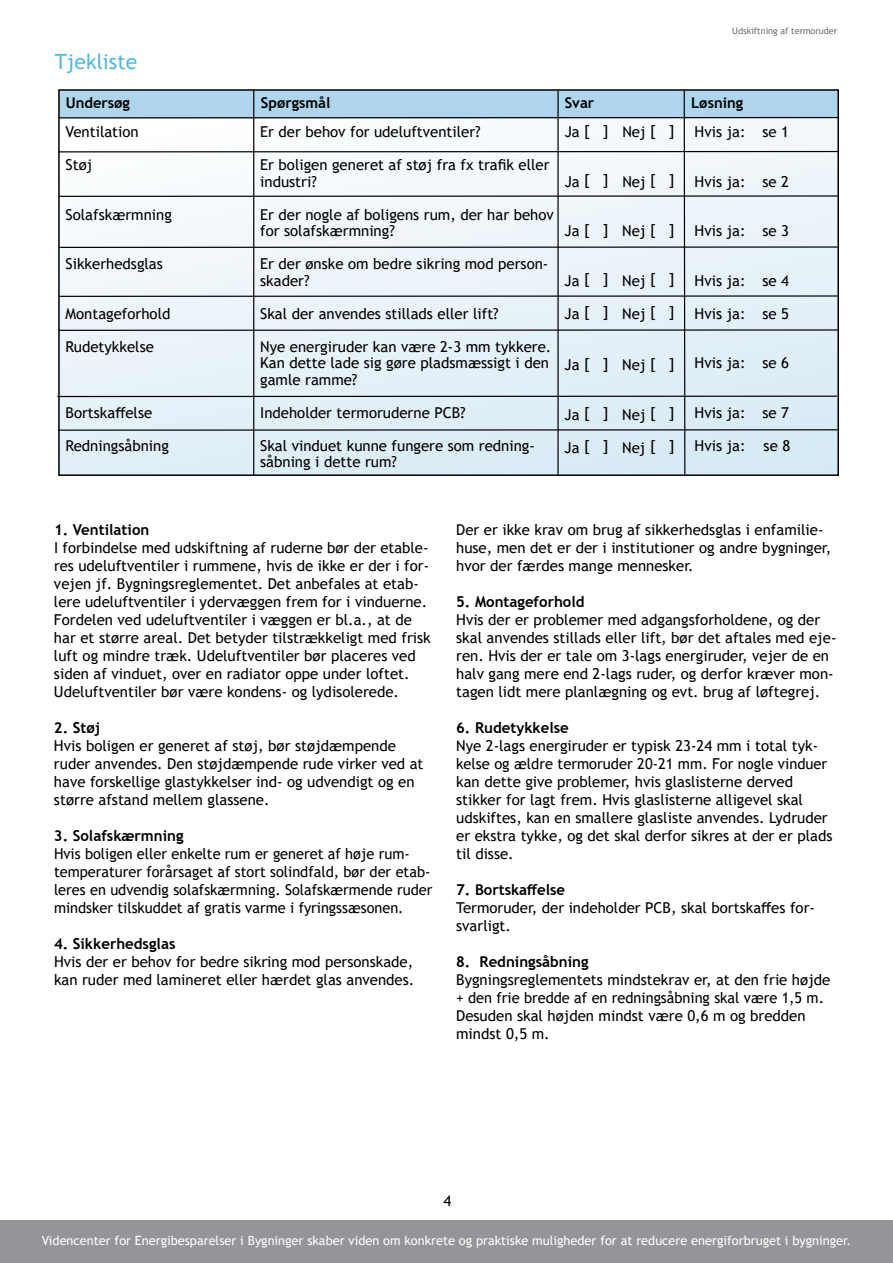
<style>
.page{position:relative;width:893px;height:1263px;background:#fff}
.page>*{position:absolute;margin:0;border:0;box-sizing:border-box;transform-origin:0 0}
.t1{font:21px "Trebuchet MS";color:#58b7dd}
.t2{font:15px/18px "Trebuchet MS";color:#000}
.t3{font:700 15px "Trebuchet MS";color:#000}
.t4{font:700 14.85px "Trebuchet MS";color:#000}
.t5{font:12.75px "Trebuchet MS";color:#fff}
.t6{font:9px "Trebuchet MS";color:#6d6e71}
</style>
<div class="page">
<div style="left:0;top:1221px;width:893px;height:42px;background:#939598"></div>
<svg style="left:61px;top:118px;width:775px;height:355px"></svg>
<div style="left:58px;top:90px;width:781px;height:28px;background:#aed5eb"></div>
<hr style="left:253px;top:90px;width:1px;height:386px;background:#000">
<hr style="left:557px;top:91px;width:2px;height:384px;background:#000">
<div style="left:58px;top:89px;width:781px;height:387px;border:2px solid #000"></div>
<svg style="left:683px;top:89px;width:3px;height:387px"></svg>
<hr style="left:58px;top:117px;width:780px;height:1px;background:#000">
<hr style="left:58px;top:151px;width:780px;height:1px;background:#000">
<hr style="left:58px;top:195px;width:780px;height:2px;background:#000">
<hr style="left:58px;top:246px;width:780px;height:2px;background:#000">
<hr style="left:58px;top:295px;width:780px;height:2px;background:#000">
<hr style="left:58px;top:329px;width:780px;height:2px;background:#000">
<hr style="left:57px;top:396px;width:780px;height:1px;background:#000">
<hr style="left:58px;top:429px;width:780px;height:2px;background:#000">
<p class="t6" style="left:732px;top:25px;width:106px">Udskiftning af termoruder</p>
<h1 class="t1" style="left:55px;top:49px;width:84px">Tjekliste</h1>
<p class="t4" style="left:66px;top:93px;width:66px">Undersøg</p>
<p class="t4" style="left:261px;top:93px;width:71px">Spørgsmål</p>
<p class="t4" style="left:565px;top:94px;width:31px">Svar</p>
<p class="t4" style="left:691px;top:93px;width:54px">Løsning</p>
<p class="t2" style="left:695px;top:123px;width:96px">Hvis ja: se 1</p>
<p class="t2" style="left:695px;top:172px;width:96px">Hvis ja: se 2</p>
<p class="t2" style="left:695px;top:222px;width:96px">Hvis ja: se 3</p>
<p class="t2" style="left:695px;top:271px;width:96px">Hvis ja: se 4</p>
<p class="t2" style="left:695px;top:304px;width:96px">Hvis ja: se 5</p>
<p class="t2" style="left:695px;top:354px;width:96px">Hvis ja: se 6</p>
<p class="t2" style="left:695px;top:403px;width:96px">Hvis ja: se 7</p>
<p class="t2" style="left:695px;top:436px;width:97px">Hvis ja: se 8</p>
<p class="t2" style="left:565px;top:123px;width:111px">Ja [ ] Nej [ ]</p>
<p class="t2" style="left:565px;top:172px;width:111px">Ja [ ] Nej [ ]</p>
<p class="t2" style="left:565px;top:222px;width:111px">Ja [ ] Nej [ ]</p>
<p class="t2" style="left:565px;top:271px;width:111px">Ja [ ] Nej [ ]</p>
<p class="t2" style="left:565px;top:304px;width:111px">Ja [ ] Nej [ ]</p>
<p class="t2" style="left:565px;top:356px;width:111px">Ja [ ] Nej [ ]</p>
<p class="t2" style="left:565px;top:405px;width:111px">Ja [ ] Nej [ ]</p>
<p class="t2" style="left:565px;top:438px;width:111px">Ja [ ] Nej [ ]</p>
<p class="t2" style="left:66px;top:123px;width:75px">Ventilation</p>
<p class="t2" style="left:66px;top:156px;width:28px">Støj</p>
<p class="t2" style="left:66px;top:205px;width:108px">Solafskærmning</p>
<p class="t2" style="left:66px;top:255px;width:99px">Sikkerhedsglas</p>
<p class="t2" style="left:66px;top:304px;width:106px">Montageforhold</p>
<p class="t2" style="left:66px;top:337px;width:90px">Rudetykkelse</p>
<p class="t2" style="left:260px;top:123px;width:222px">Er der behov for udeluftventiler?</p>
<p class="t2" style="left:260px;top:157px;width:291px;line-height:16.5px">Er boligen generet af støj fra fx trafik eller industri?</p>
<p class="t2" style="left:260px;top:206px;width:295px;line-height:16.5px">Er der nogle af boligens rum, der har behov for solafskærmning?</p>
<p class="t2" style="left:260px;top:256px;width:290px;line-height:16.5px">Er der ønske om bedre sikring mod person&shy;skader?</p>
<p class="t2" style="left:260px;top:304px;width:240px">Skal der anvendes stillads eller lift?</p>
<p class="t2" style="left:260px;top:338px;width:293px;line-height:16.5px">Nye energiruder kan være 2-3 mm tykkere.<br>Kan dette lade sig gøre pladsmæssigt i den gamle ramme?</p>
<p class="t2" style="left:260px;top:403px;width:207px">Indeholder termoruderne PCB?</p>
<p class="t2" style="left:260px;top:437px;width:276px;line-height:16.5px">Skal vinduet kunne fungere som redning&shy;såbning i dette rum?</p>
<p class="t2" style="left:66px;top:403px;width:88px">Bortskaffelse</p>
<p class="t2" style="left:66px;top:436px;width:105px">Redningsåbning</p>
<p class="t3" style="left:54px;top:521px;width:97px">1. Ventilation</p>
<p class="t2" style="left:54px;top:539px;width:378px">I forbindelse med udskiftning af ruderne bør der etable&shy;res udeluftventiler i rummene, hvis de ikke er der i for&shy;vejen jf. Bygningsreglementet. Det anbefales at etab&shy;lere udeluftventiler i ydervæggen frem for i vinduerne.<br>Fordelen ved udeluftventiler i væggen er bl.a., at de har et større areal. Det betyder tilstrækkeligt med frisk luft og mindre træk. Udeluftventiler bør placeres ved siden af vinduet, over en radiator oppe under loftet.<br>Udeluftventiler bør være kondens- og lydisolerede.</p>
<p class="t3" style="left:54px;top:719px;width:48px">2. Støj</p>
<p class="t2" style="left:54px;top:737px;width:371px">Hvis boligen er generet af støj, bør støjdæmpende ruder anvendes. Den støjdæmpende rude virker ved at have forskellige glastykkelser ind- og udvendigt og en større afstand mellem glassene.</p>
<p class="t3" style="left:54px;top:827px;width:131px">3. Solafskærmning</p>
<p class="t2" style="left:54px;top:845px;width:380px">Hvis boligen eller enkelte rum er generet af høje rum&shy;temperaturer forårsaget af stort solindfald, bør der etab&shy;leres en udvendig solafskærmning. Solafskærmende ruder mindsker tilskuddet af gratis varme i fyringssæsonen.</p>
<p class="t3" style="left:54px;top:935px;width:123px">4. Sikkerhedsglas</p>
<p class="t2" style="left:54px;top:953px;width:362px">Hvis der er behov for bedre sikring mod personskade, kan ruder med lamineret eller hærdet glas anvendes.</p>
<p class="t2" style="left:456px;top:521px;width:377px">Der er ikke krav om brug af sikkerhedsglas i enfamilie&shy;huse, men det er der i institutioner og andre bygninger, hvor der færdes mange mennesker.</p>
<p class="t3" style="left:456px;top:593px;width:130px">5. Montageforhold</p>
<p class="t2" style="left:456px;top:611px;width:382px">Hvis der er problemer med adgangsforholdene, og der skal anvendes stillads eller lift, bør det aftales med eje&shy;ren. Hvis der er tale om 3-lags energiruder, vejer de en halv gang mere end 2-lags ruder, og derfor kræver mon&shy;tagen lidt mere planlægning og evt. brug af løftegrej.</p>
<p class="t3" style="left:456px;top:719px;width:114px">6. Rudetykkelse</p>
<p class="t2" style="left:456px;top:737px;width:378px">Nye 2-lags energiruder er typisk 23-24 mm i total tyk&shy;kelse og ældre termoruder 20-21 mm. For nogle vinduer kan dette give problemer, hvis glaslisterne derved stikker for lagt frem. Hvis glaslisterne alligevel skal udskiftes, kan en smallere glasliste anvendes. Lydruder er ekstra tykke, og det skal derfor sikres at der er plads til disse.</p>
<p class="t3" style="left:456px;top:881px;width:110px">7. Bortskaffelse</p>
<p class="t2" style="left:456px;top:899px;width:360px">Termoruder, der indeholder PCB, skal bortskaffes for&shy;svarligt.</p>
<p class="t3" style="left:456px;top:953px;width:134px">8. Redningsåbning</p>
<p class="t2" style="left:456px;top:971px;width:376px">Bygningsreglementets mindstekrav er, at den frie højde + den frie bredde af en redningsåbning skal være 1,5 m.<br>Desuden skal højden mindst være 0,6 m og bredden mindst 0,5 m.</p>
<p class="t2" style="left:443px;top:1192px;width:9px">4</p>
<p class="t5" style="left:42px;top:1232px;width:811px">Videncenter for Energibesparelser i Bygninger skaber viden om konkrete og praktiske muligheder for at reducere energiforbruget i bygninger.</p>
</div>
